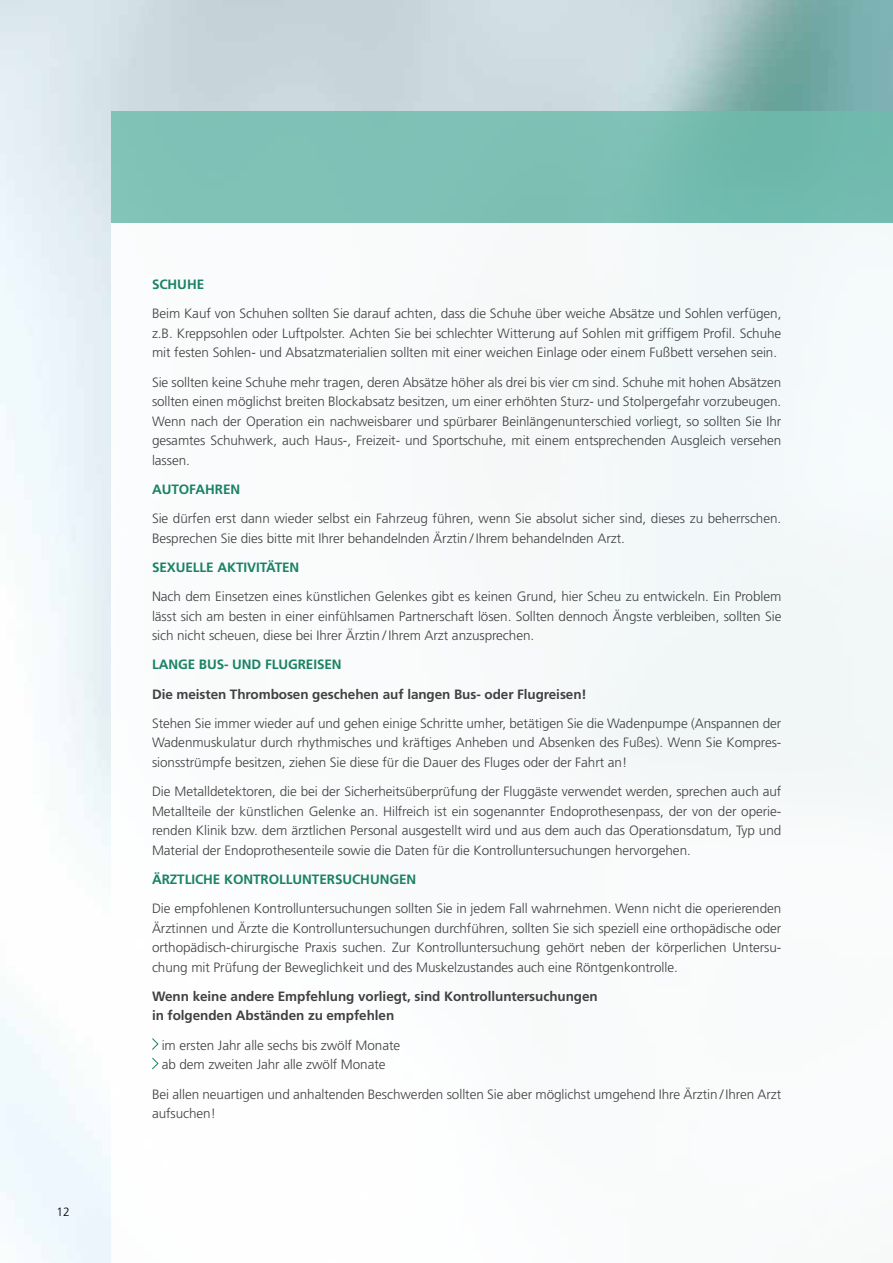
<style>
.page{position:relative;width:893px;height:1263px;background:#fff}
.page>*{position:absolute;margin:0;border:0;box-sizing:border-box;transform-origin:0 0}
.t1{font:300 13.5px/19.5px "Frutiger LT Pro";letter-spacing:-.005em;color:#414042;text-align:justify}
.t2{font:700 13.5px/19.5px "Frutiger LT Pro";letter-spacing:-.005em;color:#414042}
.t3{font:700 13.5px "Frutiger LT Pro";letter-spacing:-.005em;color:#1a8265}
.t4{font:300 12px "Frutiger LT Pro";color:#000}
</style>
<div class="page">
<img style="left:0;top:0;width:893px;height:1263px">
<div style="left:112px;top:223px;width:781px;height:1040px;background:#fff"></div>
<svg style="left:152px;top:1038px;width:7px;height:12px"></svg>
<svg style="left:152px;top:1057px;width:7px;height:13px"></svg>
<div style="left:112px;top:112px;width:781px;height:111px;background:linear-gradient(to right,#86c4ba,#70b9ad)"></div>
<p class="t4" style="left:56px;top:1204px;width:15px">12</p>
<p class="t3" style="left:152px;top:276px;width:44px">SChuhe</p>
<p class="t1" style="left:152px;top:304px;width:631px">Beim Kauf von Schuhen sollten Sie darauf achten, dass die Schuhe über weiche Absätze und Sohlen verfügen, z.B. Kreppsohlen oder Luftpolster. Achten Sie bei schlechter Witterung auf Sohlen mit griffigem Profil. Schuhe mit festen Sohlen- und Absatzmaterialien sollten mit einer weichen Einlage oder einem Fußbett versehen sein.</p>
<p class="t1" style="left:152px;top:372px;width:631px">Sie sollten keine Schuhe mehr tragen, deren Absätze höher als drei bis vier cm sind. Schuhe mit hohen Absätzen sollten einen möglichst breiten Blockabsatz besitzen, um einer erhöhten Sturz- und Stolpergefahr vorzubeugen.<br>Wenn nach der Operation ein nachweisbarer und spürbarer Beinlängenunterschied vorliegt, so sollten Sie Ihr gesamtes Schuhwerk, auch Haus-, Freizeit- und Sportschuhe, mit einem entsprechenden Ausgleich versehen lassen.</p>
<p class="t3" style="left:152px;top:481px;width:29px">Autofah</p>
<p class="t3" style="left:215px;top:481px;width:17px">ren</p>
<p class="t1" style="left:152px;top:509px;width:631px">Sie dürfen erst dann wieder selbst ein Fahrzeug führen, wenn Sie absolut sicher sind, dieses zu beherrschen.<br>Besprechen Sie dies bitte mit Ihrer behandelnden Ärztin / Ihrem behandelnden Arzt.</p>
<p class="t3" style="left:152px;top:559px;width:42px">Sexuelle</p>
<p class="t3" style="left:217px;top:559px;width:67px">Aktivitäten</p>
<p class="t1" style="left:152px;top:587px;width:631px">Nach dem Einsetzen eines künstlichen Gelenkes gibt es keinen Grund, hier Scheu zu entwickeln. Ein Problem lässt sich am besten in einer einfühlsamen Partnerschaft lösen. Sollten dennoch Ängste verbleiben, sollten Sie sich nicht scheuen, diese bei Ihrer Ärztin / Ihrem Arzt anzusprechen.</p>
<p class="t3" style="left:152px;top:657px;width:17px">Lange</p>
<p class="t3" style="left:199px;top:657px;width:115px">Bus- und Flugreisen</p>
<p class="t2" style="left:152px;top:684px;width:436px">Die meisten Thrombosen geschehen auf langen Bus- oder Flugreisen!</p>
<p class="t1" style="left:152px;top:714px;width:631px">Stehen Sie immer wieder auf und gehen einige Schritte umher, betätigen Sie die Wadenpumpe (Anspannen der Wadenmuskulatur durch rhythmisches und kräftiges Anheben und Absenken des Fußes). Wenn Sie Kompres&shy;sionsstrümpfe besitzen, ziehen Sie diese für die Dauer des Fluges oder der Fahrt an!</p>
<p class="t1" style="left:152px;top:782px;width:631px">Die Metalldetektoren, die bei der Sicherheitsüberprüfung der Fluggäste verwendet werden, sprechen auch auf Metallteile der künstlichen Gelenke an. Hilfreich ist ein sogenannter Endoprothesenpass, der von der operie&shy;renden Klinik bzw. dem ärztlichen Personal ausgestellt wird und aus dem auch das Operationsdatum, Typ und Material der Endoprothesenteile sowie die Daten für die Kontrolluntersuchungen hervorgehen.</p>
<p class="t3" style="left:152px;top:871px;width:25px">Ärztli</p>
<p class="t3" style="left:195px;top:871px;width:48px">che Kont</p>
<p class="t3" style="left:261px;top:871px;width:51px">rollunte</p>
<p class="t3" style="left:327px;top:871px;width:63px">rsuch ungen</p>
<p class="t1" style="left:152px;top:899px;width:631px">Die empfohlenen Kontrolluntersuchungen sollten Sie in jedem Fall wahrnehmen. Wenn nicht die operierenden Ärztinnen und Ärzte die Kontrolluntersuchungen durchführen, sollten Sie sich speziell eine orthopädische oder orthopädisch-chirurgische Praxis suchen. Zur Kontrolluntersuchung gehört neben der körperlichen Untersu&shy;chung mit Prüfung der Beweglichkeit und des Muskelzustandes auch eine Röntgenkontrolle.</p>
<p class="t2" style="left:152px;top:986px;width:447px">Wenn keine andere Empfehlung vorliegt, sind Kontrolluntersuchungen in folgenden Abständen zu empfehlen</p>
<p class="t1" style="left:162px;top:1035px;width:240px">im ersten Jahr alle sechs bis zwölf Monate ab dem zweiten Jahr alle zwölf Monate</p>
<p class="t1" style="left:152px;top:1084px;width:631px">Bei allen neuartigen und anhaltenden Beschwerden sollten Sie aber möglichst umgehend Ihre Ärztin / Ihren Arzt aufsuchen!</p>
</div>
